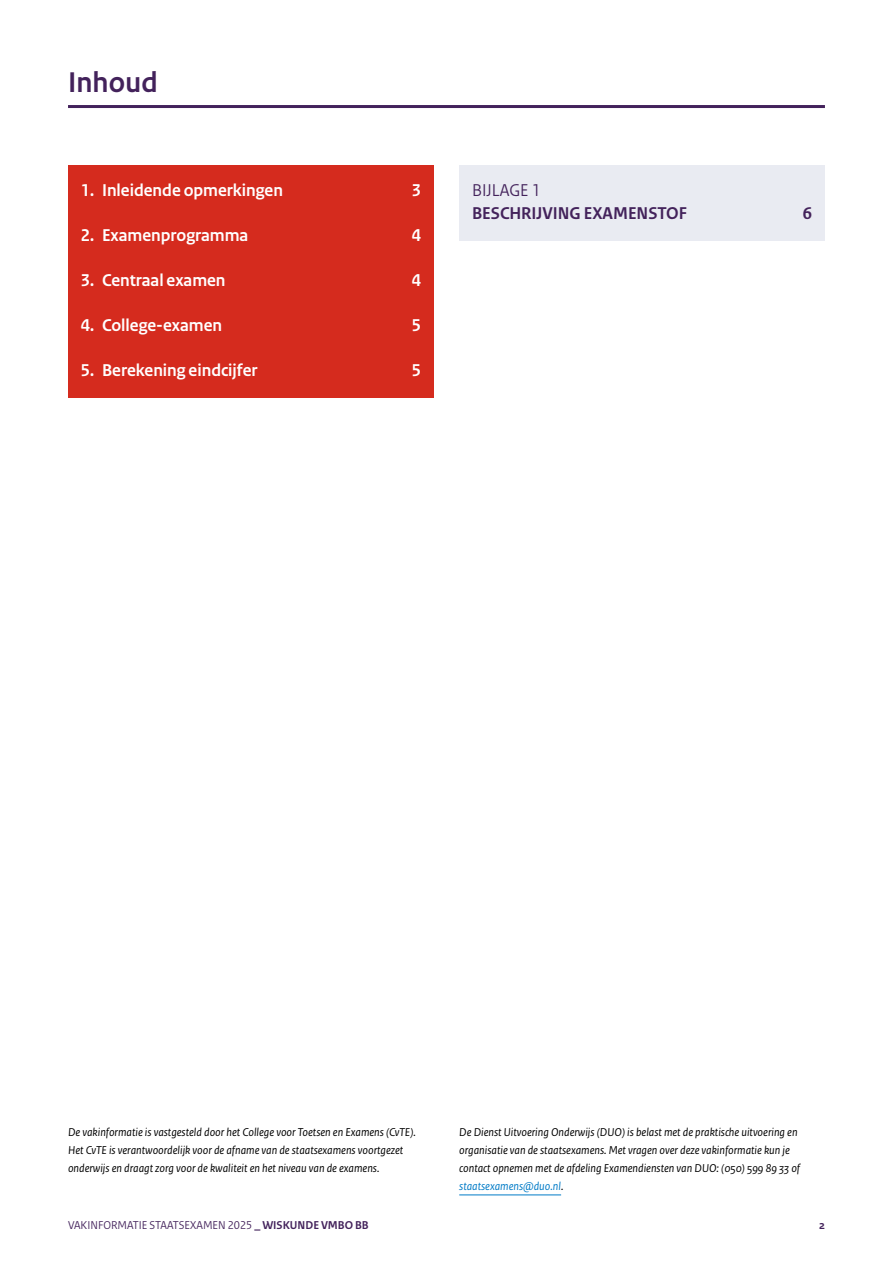
<style>
.page{position:relative;width:893px;height:1263px;background:#fff}
.page>*{position:absolute;margin:0;border:0;box-sizing:border-box;transform-origin:0 0}
.t1{font:700 30px "Rijksoverheid Sans Heading";letter-spacing:.005em;color:#43225b}
.t2{font:700 18px "Rijksoverheid Sans Heading";color:#fff}
.t3{font:700 18px "Rijksoverheid Sans Heading";color:#43225b}
.t4{font:18px "Rijksoverheid Sans Heading";color:#43225b}
.P_Colofontekst{font:italic 12px/18px "Rijksoverheid Sans Text";color:#000}
.t5{font:12px "Rijksoverheid Sans Heading";color:#43225b}
.t6{font:700 12px "Rijksoverheid Sans Heading";color:#43225b}
.s1{color:#007bc7}
.s2{font-weight:700}
</style>
<div class="page">
<hr style="left:68px;top:105px;width:757px;height:3px;background:#43225b">
<div style="left:68px;top:166px;width:366px;height:52px;background:#d52b1e"></div>
<div style="left:68px;top:211px;width:366px;height:52px;background:#d52b1e"></div>
<div style="left:68px;top:256px;width:366px;height:52px;background:#d52b1e"></div>
<div style="left:68px;top:301px;width:366px;height:52px;background:#d52b1e"></div>
<div style="left:68px;top:346px;width:366px;height:52px;background:#d52b1e"></div>
<div style="left:459px;top:166px;width:366px;height:52px;background:#e9ebf2"></div>
<div style="left:459px;top:188px;width:366px;height:52px;background:#e9ebf2"></div>
<hr style="left:459px;top:1194px;width:102px;height:1px;background:#007bc7">
<p class="t1" style="left:68px;top:66px;width:91px">Inhoud</p>
<p class="t2" style="left:81px;top:180px;width:204px">1. Inleidende opmerkingen</p>
<p class="t2" style="left:412px;top:180px;width:11px">3</p>
<p class="t2" style="left:81px;top:225px;width:169px">2. Examenprogramma</p>
<p class="t2" style="left:412px;top:225px;width:11px">4</p>
<p class="t2" style="left:81px;top:270px;width:146px">3. Centraal examen</p>
<p class="t2" style="left:412px;top:270px;width:11px">4</p>
<p class="t2" style="left:81px;top:315px;width:143px">4. College-examen</p>
<p class="t2" style="left:412px;top:315px;width:11px">5</p>
<p class="t2" style="left:81px;top:360px;width:178px">5. Berekening eindcijfer</p>
<p class="t2" style="left:412px;top:360px;width:11px">5</p>
<p class="t4" style="left:472px;top:180px;width:70px">BIJLAGE 1</p>
<p class="t3" style="left:472px;top:203px;width:217px">BESCHRIJVING EXAMENSTOF</p>
<p class="t3" style="left:803px;top:203px;width:11px">6</p>
<p class="P_Colofontekst" style="left:68px;top:1124px;width:349px">De vakinformatie is vastgesteld door het College voor Toetsen en Examens (CvTE).<br>Het CvTE is verantwoordelijk voor de afname van de staatsexamens voortgezet onderwijs en draagt zorg voor de kwaliteit en het niveau van de examens.</p>
<p class="P_Colofontekst" style="left:459px;top:1124px;width:342px">De Dienst Uitvoering Onderwijs (DUO) is belast met de praktische uitvoering en organisatie van de staatsexamens. Met vragen over deze vakinformatie kun je contact opnemen met de afdeling Examendiensten van DUO: (050) 599 89 33 of <span class="s1">staatsexamens@duo.nl</span>.</p>
<p class="t5" style="left:68px;top:1218px;width:302px">VAKINFORMATIE STAATSEXAMEN 2025 <span class="s2">_ WISKUNDE VMBO BB</span></p>
<p class="t6" style="left:819px;top:1219px;width:7px">2</p>
</div>
